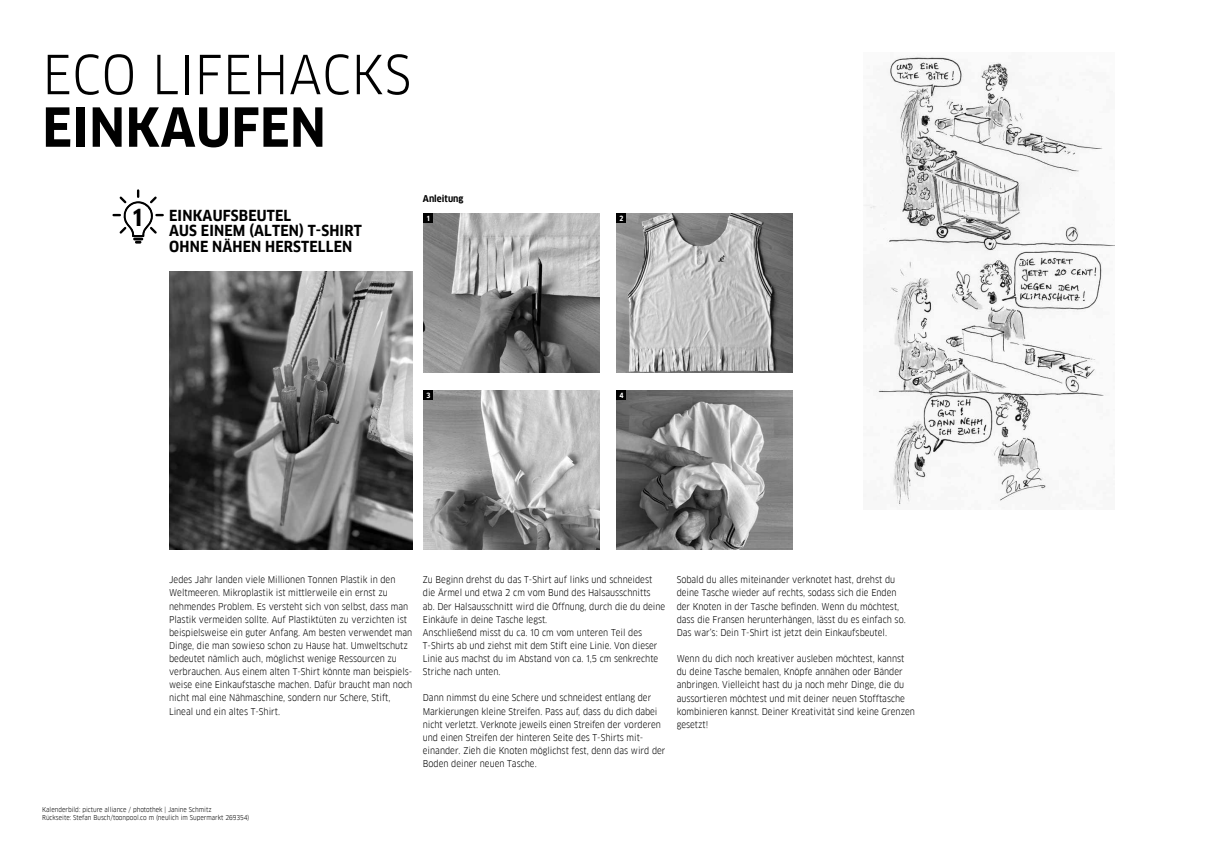
<style>
.page{position:relative;width:1216px;height:844px;background:#fff}
.page>*{position:absolute;margin:0;border:0;box-sizing:border-box;transform-origin:0 0}
.t1{font:52.5px "Goethe FF Clan";letter-spacing:.01em;color:#000}
.t2{font:700 52.5px "Goethe FF Clan";letter-spacing:.01em;color:#000}
.t3{font:700 22.93px "Goethe FF Clan";color:#000}
.t4{font:700 14.88px/15.8px "Goethe FF Clan";letter-spacing:.01em;color:#000}
.t5{font:9.19px/13.1px "Goethe FF Clan";color:#000}
.t6{font:700 9.19px "Goethe FF Clan";color:#000}
.t7{font:700 7px "Goethe FF Clan";color:#fff}
.t8{font:6.56px/7.9px "Goethe FF Clan";color:#000}
</style>
<div class="page">
<svg style="left:112px;top:189px;width:52px;height:54px"></svg>
<img style="left:863px;top:55px;width:250px;height:451px">
<img style="left:423px;top:213px;width:176px;height:159px">
<img style="left:616px;top:213px;width:176px;height:159px">
<img style="left:423px;top:390px;width:176px;height:159px">
<img style="left:616px;top:390px;width:176px;height:159px">
<img style="left:169px;top:271px;width:243px;height:278px">
<div style="left:423px;top:213px;width:10px;height:10px;background:#000"></div>
<div style="left:616px;top:213px;width:10px;height:10px;background:#000"></div>
<div style="left:423px;top:390px;width:10px;height:10px;background:#000"></div>
<div style="left:616px;top:390px;width:10px;height:10px;background:#000"></div>
<h1 class="t1" style="left:42px;top:44px;width:370px">ECO LIFEHACKS</h1>
<h1 class="t2" style="left:42px;top:97px;width:285px">EINKAUFEN</h1>
<h2 class="t3" style="left:132px;top:204px;width:11px">1</h2>
<h3 class="t4" style="left:169px;top:207px;width:194px">EINKAUFSBEUTEL<br>AUS EINEM (ALTEN) T-SHIRT<br>OHNE NÄHEN HERSTELLEN</h3>
<p class="t6" style="left:423px;top:193px;width:42px">Anleitung</p>
<p class="t7" style="left:427px;top:214px;width:5px">1</p>
<p class="t7" style="left:619px;top:214px;width:5px">2</p>
<p class="t7" style="left:426px;top:391px;width:5px">3</p>
<p class="t7" style="left:619px;top:391px;width:6px">4</p>
<p class="t5" style="left:169px;top:573px;width:245px">Jedes Jahr landen viele Millionen Tonnen Plastik in den Weltmeeren. Mikroplastik ist mittlerweile ein ernst zu nehmendes Problem. Es versteht sich von selbst, dass man Plastik vermeiden sollte. Auf Plastiktüten zu verzichten ist beispielsweise ein guter Anfang. Am besten verwendet man Dinge, die man sowieso schon zu Hause hat. Umweltschutz bedeutet nämlich auch, möglichst wenige Ressourcen zu verbrauchen. Aus einem alten T-Shirt könnte man beispiels&shy;weise eine Einkaufstasche machen. Dafür braucht man noch nicht mal eine Nähmaschine, sondern nur Schere, Stift, Lineal und ein altes T-Shirt.</p>
<p class="t5" style="left:423px;top:573px;width:244px">Zu Beginn drehst du das T-Shirt auf links und schneidest die Ärmel und etwa 2 cm vom Bund des Halsausschnitts<br>ab. Der Halsausschnitt wird die Öffnung, durch die du deine Einkäufe in deine Tasche legst.<br>Anschließend misst du ca. 10 cm vom unteren Teil des T-Shirts ab und ziehst mit dem Stift eine Linie. Von dieser Linie aus machst du im Abstand von ca. 1,5 cm senkrechte Striche nach unten.</p>
<p class="t5" style="left:423px;top:691px;width:244px">Dann nimmst du eine Schere und schneidest entlang der Markierungen kleine Streifen. Pass auf, dass du dich dabei nicht verletzt. Verknote jeweils einen Streifen der vorderen und einen Streifen der hinteren Seite des T-Shirts mit&shy;einander. Zieh die Knoten möglichst fest, denn das wird der Boden deiner neuen Tasche.</p>
<p class="t5" style="left:676px;top:573px;width:230px">Sobald du alles miteinander verknotet hast, drehst du deine Tasche wieder auf rechts, sodass sich die Enden der Knoten in der Tasche befinden. Wenn du möchtest, dass die Fransen herunterhängen, lässt du es einfach so.<br>Das war’s: Dein T-Shirt ist jetzt dein Einkaufsbeutel.</p>
<p class="t5" style="left:676px;top:652px;width:240px">Wenn du dich noch kreativer ausleben möchtest, kannst du deine Tasche bemalen, Knöpfe annähen oder Bänder anbringen. Vielleicht hast du ja noch mehr Dinge, die du aussortieren möchtest und mit deiner neuen Stofftasche kombinieren kannst. Deiner Kreativität sind keine Grenzen gesetzt!</p>
<p class="t8" style="left:42px;top:805px;width:209px">Kalenderbild: picture alliance / photothek | Janine Schmitz<br>Rückseite: Stefan Busch/toonpool.co m (neulich im Supermarkt 269354)</p>
</div>
